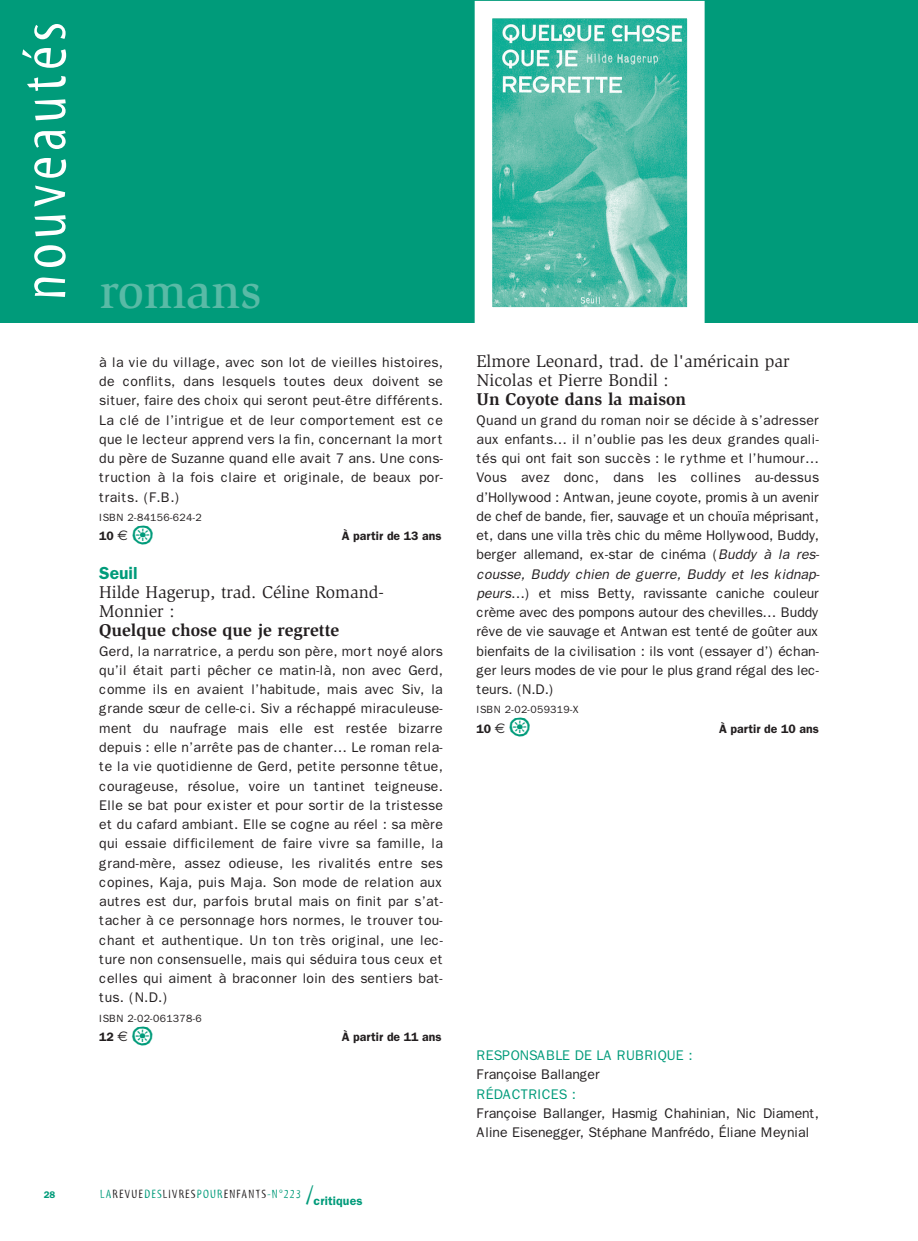
<style>
.page{position:relative;width:918px;height:1241px;background:#fff}
.page>*{position:absolute;margin:0;border:0;box-sizing:border-box;transform-origin:0 0}
.t1{font:63px "Myriad Tilt";letter-spacing:.08em;color:#fff}
.t2{font:500 49px "Slimbach";color:#59baa6}
.t3{font:35px "Ale Signs White LL";color:#009b7a}
.t4{font:17.5px/19.2px "Slimbach";color:#231f20}
.t5{font:700 17.5px "Slimbach";color:#231f20}
.t6{font:600 17.5px "Franklin Gothic";color:#009b7a}
.t7{font:14px/19.2px "Franklin Gothic";letter-spacing:-.005em;color:#231f20;text-align:justify}
.t8{font:14px "Franklin Gothic";letter-spacing:-.005em;color:#009b7a}
.t9{font:600 12.25px "Franklin Gothic";color:#231f20}
.t10{font:12.25px "Myriad Tilt";letter-spacing:.1em;color:#231f20}
.t11{font:10.5px "Franklin Gothic";letter-spacing:.03em;color:#231f20}
.t12{font:600 9.62px "Franklin Gothic";color:#009b7a}
.s1{font-family:"Euro Sans";font-weight:400;font-size:14px}
.s2{color:#009b7a}
.s3{font-size:26.25px;color:#009b7a}
.s4{font-family:"Franklin Gothic";font-weight:600;color:#009b7a}
.s5{font-style:italic}
</style>
<div class="page">
<div style="left:0;top:0;width:918px;height:322px;background:#009b7a"></div>
<img style="left:494px;top:20px;width:191px;height:285px">
<div style="left:475px;top:1px;width:229px;height:323px;border:18px solid #fff"></div>
<h1 class="t1" style="left:21px;top:300px;width:280px;rotate:-90deg">nouveautés</h1>
<h2 class="t2" style="left:100px;top:273px;width:163px">romans</h2>
<p class="t7" style="left:99px;top:352px;width:345px">à la vie du village, avec son lot de vieilles histoires, de conflits, dans lesquels toutes deux doivent se situer, faire des choix qui seront peut-être différents.<br>La clé de l’intrigue et de leur comportement est ce que le lecteur apprend vers la fin, concernant la mort du père de Suzanne quand elle avait 7 ans. Une cons&shy;truction à la fois claire et originale, de beaux por&shy;traits. (F.B.)</p>
<p class="t11" style="left:99px;top:511px;width:104px">ISBN 2-84156-624-2</p>
<p class="t9" style="left:99px;top:528px;width:30px">10 <span class="s1">€</span></p>
<h3 class="t3" style="left:132px;top:512px;width:24px">o</h3>
<p class="t9" style="left:342px;top:528px;width:101px">À partir de 13 ans</p>
<p class="t6" style="left:99px;top:562px;width:40px">Seuil</p>
<p class="t4" style="left:99px;top:583px;width:286px">Hilde Hagerup, trad. Céline Romand-<br>Monnier :</p>
<p class="t5" style="left:99px;top:623px;width:241px">Quelque chose que je regrette</p>
<p class="t7" style="left:99px;top:641px;width:345px">Gerd, la narratrice, a perdu son père, mort noyé alors qu’il était parti pêcher ce matin-là, non avec Gerd, comme ils en avaient l’habitude, mais avec Siv, la grande sœur de celle-ci. Siv a réchappé miraculeuse&shy;ment du naufrage mais elle est restée bizarre depuis : elle n’arrête pas de chanter… Le roman rela&shy;te la vie quotidienne de Gerd, petite personne têtue, courageuse, résolue, voire un tantinet teigneuse.<br>Elle se bat pour exister et pour sortir de la tristesse et du cafard ambiant. Elle se cogne au réel : sa mère qui essaie difficilement de faire vivre sa famille, la grand-mère, assez odieuse, les rivalités entre ses copines, Kaja, puis Maja. Son mode de relation aux autres est dur, parfois brutal mais on finit par s’at&shy;tacher à ce personnage hors normes, le trouver tou&shy;chant et authentique. Un ton très original, une lec&shy;ture non consensuelle, mais qui séduira tous ceux et celles qui aiment à braconner loin des sentiers bat&shy;tus. (N.D.)</p>
<p class="t11" style="left:99px;top:1011px;width:104px">ISBN 2-02-061378-6</p>
<p class="t9" style="left:99px;top:1029px;width:30px">12 <span class="s1">€</span></p>
<h3 class="t3" style="left:132px;top:1012px;width:24px">o</h3>
<p class="t9" style="left:342px;top:1029px;width:101px">À partir de 11 ans</p>
<p class="t12" style="left:44px;top:1188px;width:13px">28</p>
<p class="t10" style="left:100px;top:1188px;width:264px"><span class="s2">LA</span>REVUE<span class="s2">DES</span>LIVRES<span class="s2">POUR</span>ENFANTS<span class="s2">-N°223</span> <span class="s3">/</span><span class="s4">critiques</span></p>
<p class="t4" style="left:476px;top:352px;width:315px">Elmore Leonard, trad. de l'américain par<br>Nicolas et Pierre Bondil :</p>
<p class="t5" style="left:476px;top:392px;width:211px">Un Coyote dans la maison</p>
<p class="t7" style="left:476px;top:410px;width:344px">Quand un grand du roman noir se décide à s’adresser aux enfants… il n’oublie pas les deux grandes quali&shy;tés qui ont fait son succès : le rythme et l’humour… Vous avez donc, dans les collines au-dessus d’Hollywood : Antwan, jeune coyote, promis à un avenir de chef de bande, fier, sauvage et un chouïa méprisant, et, dans une villa très chic du même Hollywood, Buddy, berger allemand, ex-star de cinéma (<span class="s5">Buddy à la res&shy;cousse, Buddy chien de guerre, Buddy et les kidnap&shy;peurs</span>…) et miss Betty, ravissante caniche couleur crème avec des pompons autour des chevilles… Buddy rêve de vie sauvage et Antwan est tenté de goûter aux bienfaits de la civilisation : ils vont (essayer d’) échan&shy;ger leurs modes de vie pour le plus grand régal des lec&shy;teurs. (N.D.)</p>
<p class="t11" style="left:476px;top:703px;width:105px">ISBN 2-02-059319-X</p>
<p class="t9" style="left:476px;top:721px;width:30px">10 <span class="s1">€</span></p>
<h3 class="t3" style="left:509px;top:704px;width:24px">o</h3>
<p class="t9" style="left:719px;top:721px;width:101px">À partir de 10 ans</p>
<p class="t8" style="left:476px;top:1046px;width:218px">RESPONSABLE DE LA RUBRIQUE :</p>
<p class="t7" style="left:476px;top:1064px;width:125px">Françoise Ballanger</p>
<p class="t8" style="left:476px;top:1085px;width:101px">RÉDACTRICES :</p>
<p class="t7" style="left:476px;top:1103px;width:344px">Françoise Ballanger, Hasmig Chahinian, Nic Diament,<br>Aline Eisenegger, Stéphane Manfrédo, Éliane Meynial</p>
</div>
